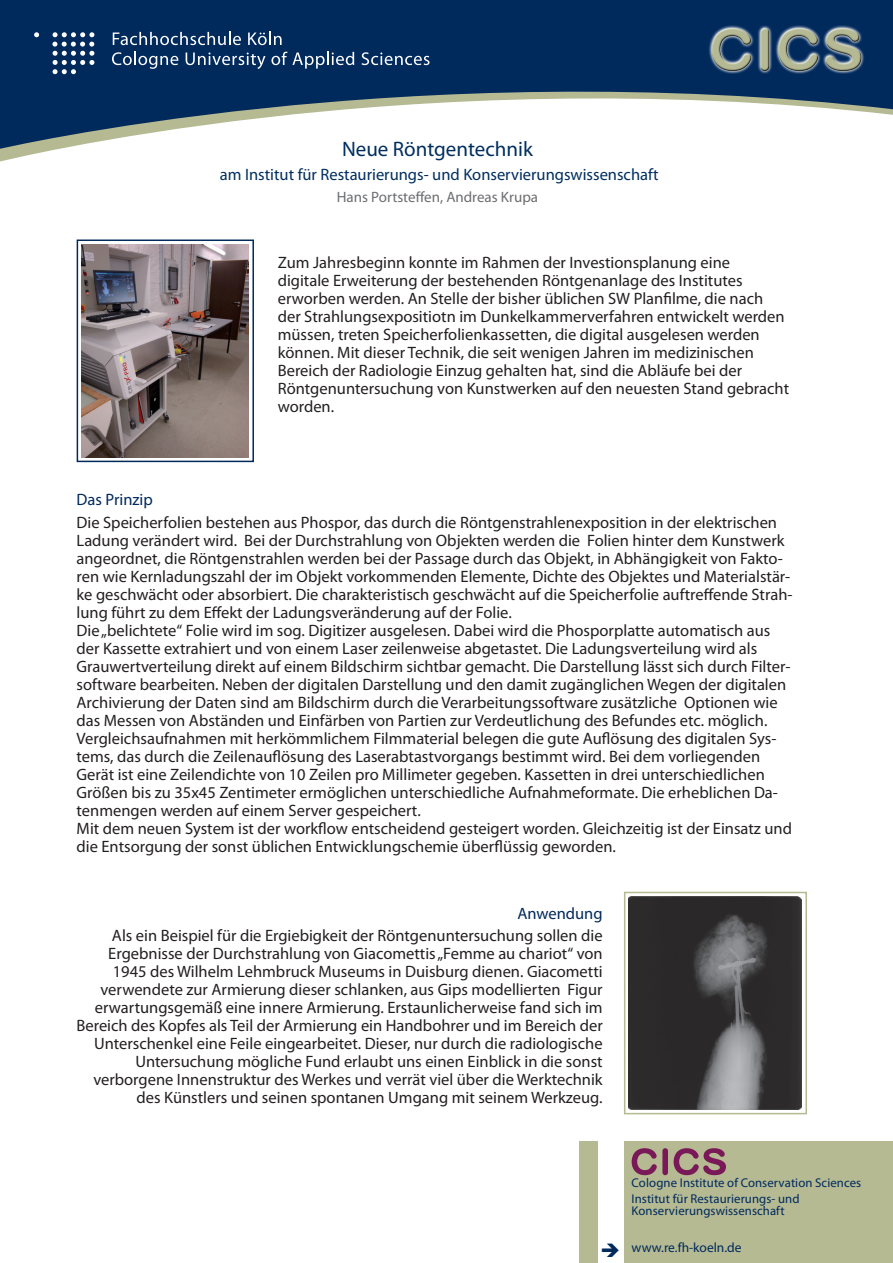
<style>
.page{position:relative;width:893px;height:1263px;background:#fff}
.page>*{position:absolute;margin:0;border:0;box-sizing:border-box;transform-origin:0 0}
.t1{font:21px "Myriad Pro";color:#002e5f}
.t2{font:16.5px/18px "Myriad Pro";color:#231f20}
.t3{font:16.5px "Myriad Pro";color:#002e5f}
.t4{font:16.5px "Myriad Pro";color:#00295c}
.t5{font:15px "Myriad Pro";color:#6c6d70}
.t6{font:13.5px "Myriad Pro";color:#00295c}
.t7{font:12.75px/15.3px "Myriad Pro";letter-spacing:.01em;color:#00295c}
</style>
<div class="page">
<svg style="left:0;top:0;width:893px;height:149px;fill:#00295c"></svg>
<svg style="left:113px;top:32px;width:128px;height:13px;background:#456288"></svg>
<svg style="left:248px;top:32px;width:34px;height:13px"></svg>
<svg style="left:112px;top:52px;width:66px;height:17px"></svg>
<svg style="left:186px;top:52px;width:79px;height:17px"></svg>
<svg style="left:271px;top:52px;width:83px;height:17px"></svg>
<svg style="left:362px;top:52px;width:67px;height:13px"></svg>
<svg style="left:34px;top:32px;width:5px;height:5px"></svg>
<svg style="left:52px;top:32px;width:42px;height:42px"></svg>
<div style="left:579px;top:1141px;width:314px;height:122px;background:#b5ba93"></div>
<img style="left:704px;top:26px;width:164px;height:48px">
<svg style="left:632px;top:1148px;width:25px;height:27px"></svg>
<div style="left:662px;top:1148px;width:6px;height:27px;background:#791957;border-radius:3px"></div>
<svg style="left:674px;top:1148px;width:52px;height:27px"></svg>
<div style="left:598px;top:1140px;width:25px;height:123px;background:#fff"></div>
<img style="left:629px;top:897px;width:173px;height:212px">
<div style="left:624px;top:892px;width:183px;height:222px;border:2px solid #b5ba93"></div>
<img style="left:82px;top:244px;width:167px;height:213px">
<div style="left:77px;top:239px;width:177px;height:223px;border:2px solid #00295c"></div>
<p class="t1" style="left:342px;top:136px;width:192px">Neue Röntgentechnik</p>
<p class="t3" style="left:220px;top:164px;width:440px">am Institut für Restaurierungs- und Konservierungswissenschaft</p>
<p class="t5" style="left:337px;top:188px;width:203px">Hans Portsteffen, Andreas Krupa</p>
<p class="t2" style="left:278px;top:253px;width:513px">Zum Jahresbeginn konnte im Rahmen der Investionsplanung eine<br>digitale Erweiterung der bestehenden Röntgenanlage des Institutes erworben werden. An Stelle der bisher üblichen SW Planfilme, die nach der Strahlungsexpositiotn im Dunkelkammerverfahren entwickelt werden müssen, treten Speicherfolienkassetten, die digital ausgelesen werden können. Mit dieser Technik, die seit wenigen Jahren im medizinischen Bereich der Radiologie Einzug gehalten hat, sind die Abläufe bei der Röntgenuntersuchung von Kunstwerken auf den neuesten Stand gebracht worden.</p>
<p class="t4" style="left:77px;top:490px;width:78px">Das Prinzip</p>
<p class="t2" style="left:77px;top:513px;width:718px">Die Speicherfolien bestehen aus Phospor, das durch die Röntgenstrahlenexposition in der elektrischen Ladung verändert wird. Bei der Durchstrahlung von Objekten werden die Folien hinter dem Kunstwerk angeordnet, die Röntgenstrahlen werden bei der Passage durch das Objekt, in Abhängigkeit von Fakto&shy;ren wie Kernladungszahl der im Objekt vorkommenden Elemente, Dichte des Objektes und Materialstär&shy;ke geschwächt oder absorbiert. Die charakteristisch geschwächt auf die Speicherfolie auftreffende Strah&shy;lung führt zu dem Effekt der Ladungsveränderung auf der Folie.<br>Die „belichtete“ Folie wird im sog. Digitizer ausgelesen. Dabei wird die Phosporplatte automatisch aus der Kassette extrahiert und von einem Laser zeilenweise abgetastet. Die Ladungsverteilung wird als Grauwertverteilung direkt auf einem Bildschirm sichtbar gemacht. Die Darstellung lässt sich durch Filter&shy;software bearbeiten. Neben der digitalen Darstellung und den damit zugänglichen Wegen der digitalen Archivierung der Daten sind am Bildschirm durch die Verarbeitungssoftware zusätzliche Optionen wie das Messen von Abständen und Einfärben von Partien zur Verdeutlichung des Befundes etc. möglich.<br>Vergleichsaufnahmen mit herkömmlichem Filmmaterial belegen die gute Auflösung des digitalen Sys&shy;tems, das durch die Zeilenauflösung des Laserabtastvorgangs bestimmt wird. Bei dem vorliegenden Gerät ist eine Zeilendichte von 10 Zeilen pro Millimeter gegeben. Kassetten in drei unterschiedlichen Größen bis zu 35x45 Zentimeter ermöglichen unterschiedliche Aufnahmeformate. Die erheblichen Da&shy;tenmengen werden auf einem Server gespeichert.<br>Mit dem neuen System ist der workflow entscheidend gesteigert worden. Gleichzeitig ist der Einsatz und die Entsorgung der sonst üblichen Entwicklungschemie überflüssig geworden.</p>
<p class="t4" style="left:517px;top:903px;width:87px">Anwendung</p>
<p class="t2" style="left:77px;top:926px;width:528px;text-align:right">Als ein Beispiel für die Ergiebigkeit der Röntgenuntersuchung sollen die Ergebnisse der Durchstrahlung von Giacomettis „Femme au chariot“ von 1945 des Wilhelm Lehmbruck Museums in Duisburg dienen. Giacometti verwendete zur Armierung dieser schlanken, aus Gips modellierten Figur erwartungsgemäß eine innere Armierung. Erstaunlicherweise fand sich im Bereich des Kopfes als Teil der Armierung ein Handbohrer und im Bereich der Unterschenkel eine Feile eingearbeitet. Dieser, nur durch die radiologische Untersuchung mögliche Fund erlaubt uns einen Einblick in die sonst verborgene Innenstruktur des Werkes und verrät viel über die Werktechnik des Künstlers und seinen spontanen Umgang mit seinem Werkzeug.</p>
<p class="t7" style="left:632px;top:1175px;width:231px">Cologne Institute of Conservation Sciences<br>Institut für Restaurierungs- und</p>
<p class="t7" style="left:632px;top:1202px;width:155px">Konservierungswissenschaft</p>
<p class="t6" style="left:600px;top:1239px;width:143px">➔ www.re.fh-koeln.de</p>
</div>
